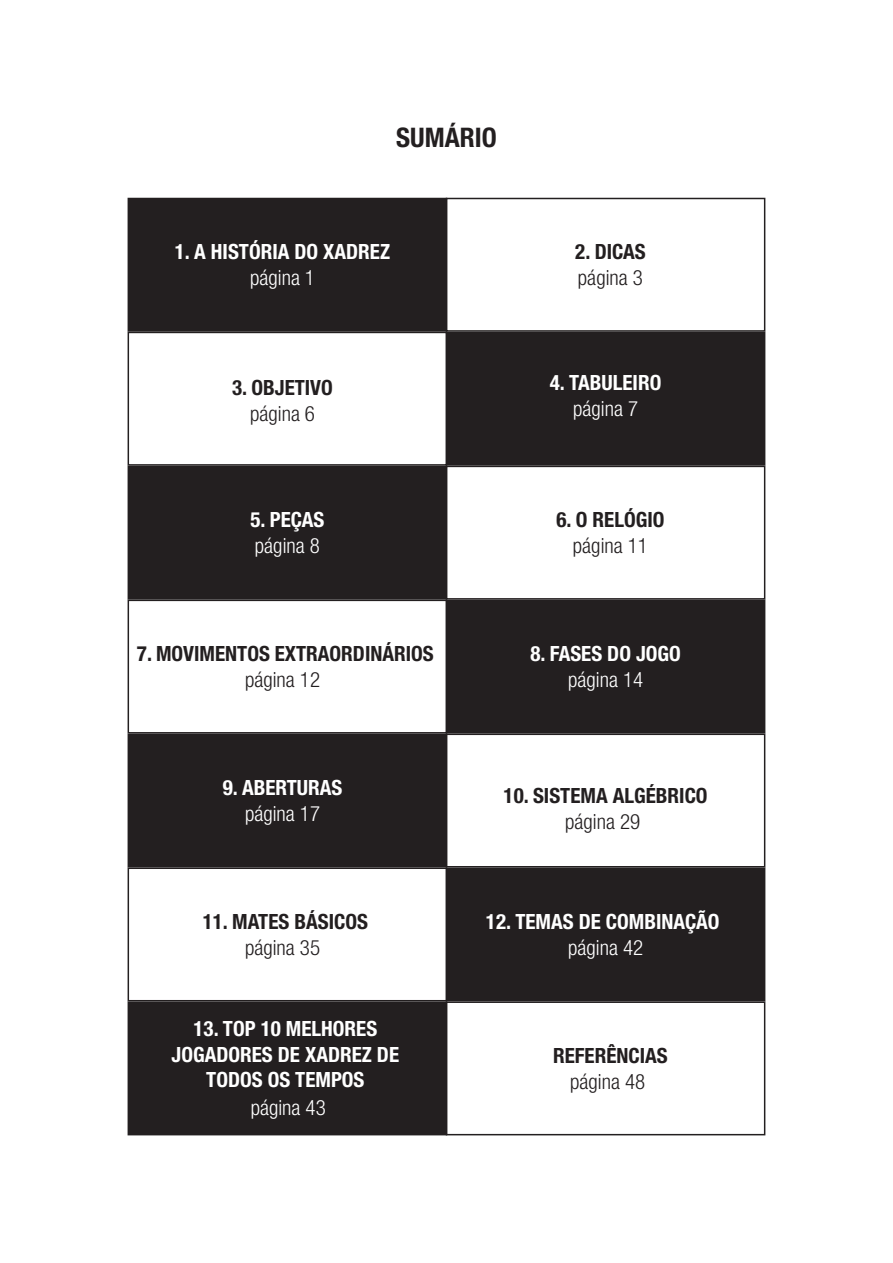
<style>
.page{position:relative;width:893px;height:1263px;background:#fff}
.page>*{position:absolute;margin:0;border:0;box-sizing:border-box;transform-origin:0 0}
.t1{font:700 condensed 27px "Helvetica Neue LT Pro";color:#231f20}
.t2{font:700 condensed 21px/25.2px "Helvetica Neue LT Pro";color:#fff;text-align:center}
.t3{font:700 condensed 21px "Helvetica Neue LT Pro";color:#231f20}
.t4{font:300 condensed 21px "Helvetica Neue LT Pro";color:#231f20}
.t5{font:300 condensed 21px "Helvetica Neue LT Pro";color:#fff}
</style>
<div class="page">
<div style="left:128px;top:198px;width:318px;height:133px;background:#231f20"></div>
<div style="left:128px;top:198px;width:319px;height:134px;border:2px solid #231f20"></div>
<div style="left:128px;top:332px;width:319px;height:134px;border:2px solid #231f20"></div>
<div style="left:128px;top:466px;width:318px;height:133px;background:#231f20"></div>
<div style="left:128px;top:466px;width:319px;height:134px;border:2px solid #231f20"></div>
<div style="left:128px;top:600px;width:319px;height:133px;border:2px solid #231f20"></div>
<div style="left:128px;top:734px;width:318px;height:133px;background:#231f20"></div>
<div style="left:128px;top:733px;width:319px;height:134px;border:2px solid #231f20"></div>
<div style="left:128px;top:867px;width:319px;height:134px;border:2px solid #231f20"></div>
<div style="left:128px;top:1002px;width:318px;height:133px;background:#231f20"></div>
<div style="left:128px;top:1001px;width:319px;height:134px;border:2px solid #231f20"></div>
<div style="left:446px;top:198px;width:319px;height:134px;border:2px solid #231f20"></div>
<div style="left:446px;top:332px;width:319px;height:133px;background:#231f20"></div>
<div style="left:446px;top:332px;width:319px;height:134px;border:2px solid #231f20"></div>
<div style="left:446px;top:466px;width:319px;height:134px;border:2px solid #231f20"></div>
<div style="left:446px;top:600px;width:319px;height:133px;background:#231f20"></div>
<div style="left:446px;top:733px;width:319px;height:134px;border:2px solid #231f20"></div>
<div style="left:446px;top:868px;width:319px;height:133px;background:#231f20"></div>
<div style="left:446px;top:867px;width:319px;height:134px;border:2px solid #231f20"></div>
<div style="left:446px;top:1001px;width:319px;height:134px;border:2px solid #231f20"></div>
<p class="t1" style="left:396px;top:121px;width:102px">SUMÁRIO</p>
<p class="t2" style="left:175px;top:239px;width:217px">1. A HISTÓRIA DO XADREZ</p>
<p class="t3" style="left:575px;top:239px;width:72px">2. DICAS</p>
<p class="t5" style="left:250px;top:265px;width:67px">página 1</p>
<p class="t4" style="left:578px;top:265px;width:67px">página 3</p>
<p class="t3" style="left:232px;top:375px;width:102px">3. OBJETIVO</p>
<p class="t2" style="left:550px;top:370px;width:113px">4. TABULEIRO</p>
<p class="t4" style="left:250px;top:402px;width:67px">página 6</p>
<p class="t5" style="left:573px;top:396px;width:67px">página 7</p>
<p class="t2" style="left:250px;top:507px;width:75px">5. PEÇAS</p>
<p class="t3" style="left:556px;top:507px;width:110px">6. O RELÓGIO</p>
<p class="t5" style="left:255px;top:533px;width:67px">página 8</p>
<p class="t4" style="left:573px;top:533px;width:77px">página 11</p>
<p class="t3" style="left:137px;top:641px;width:298px">7. MOVIMENTOS EXTRAORDINÁRIOS</p>
<p class="t2" style="left:530px;top:641px;width:152px">8. FASES DO JOGO</p>
<p class="t4" style="left:245px;top:667px;width:77px">página 12</p>
<p class="t5" style="left:568px;top:667px;width:77px">página 14</p>
<p class="t2" style="left:223px;top:775px;width:121px">9. ABERTURAS</p>
<p class="t3" style="left:504px;top:782px;width:206px">10. SISTEMA ALGÉBRICO</p>
<p class="t5" style="left:245px;top:801px;width:77px">página 17</p>
<p class="t4" style="left:565px;top:809px;width:77px">página 29</p>
<p class="t3" style="left:203px;top:909px;width:167px">11. MATES BÁSICOS</p>
<p class="t4" style="left:245px;top:935px;width:77px">página 35</p>
<p class="t2" style="left:172px;top:1016px;width:229px">13. TOP 10 MELHORES<br>JOGADORES DE XADREZ DE<br>TODOS OS TEMPOS</p>
<p class="t5" style="left:251px;top:1096px;width:77px">página 43</p>
<p class="t2" style="left:486px;top:909px;width:235px">12. TEMAS DE COMBINAÇÃO</p>
<p class="t5" style="left:568px;top:935px;width:77px">página 42</p>
<p class="t3" style="left:553px;top:1043px;width:116px">REFERÊNCIAS</p>
<p class="t4" style="left:570px;top:1069px;width:77px">página 48</p>
</div>
